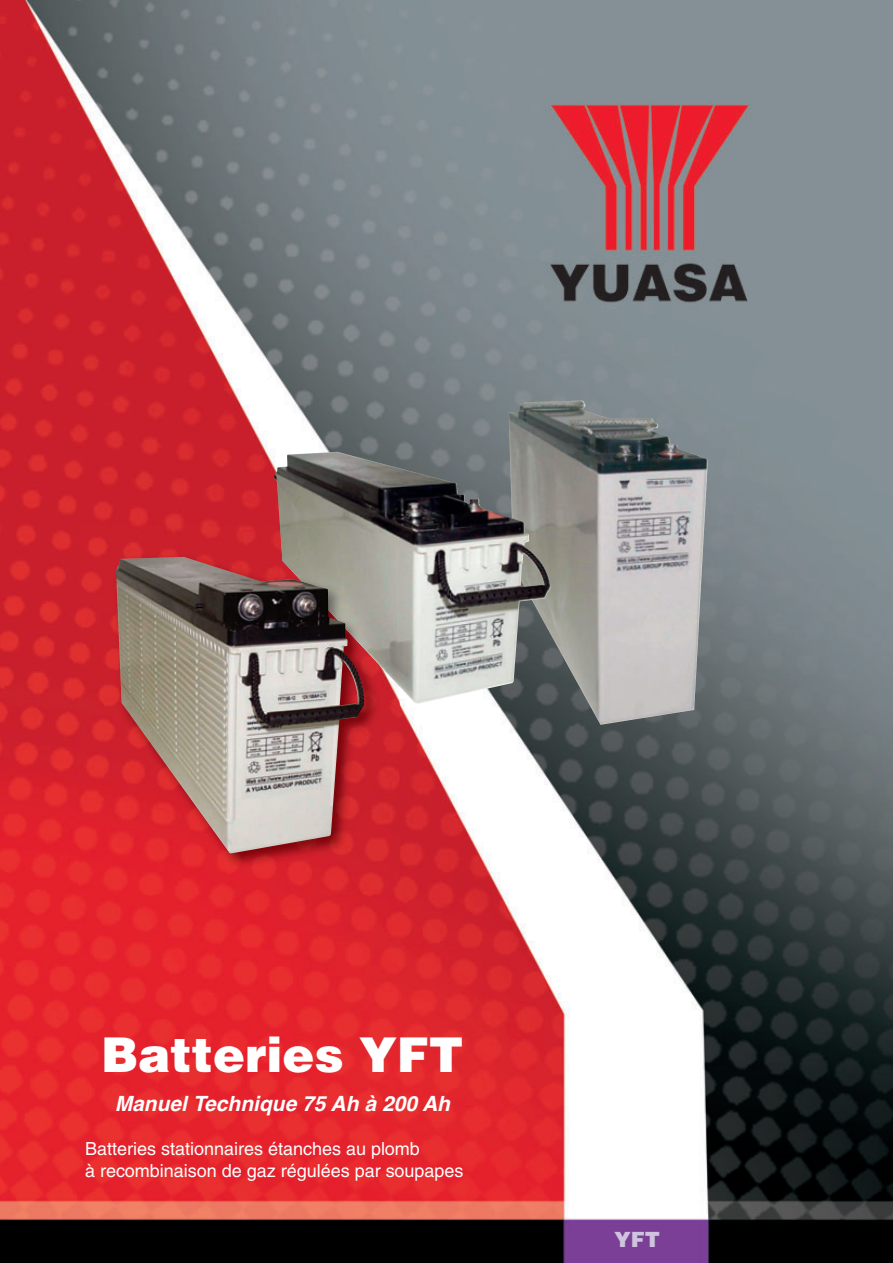
<style>
.page{position:relative;width:893px;height:1263px;background:#fff}
.page>*{position:absolute;margin:0;border:0;box-sizing:border-box;transform-origin:0 0}
.t1{font:900 48px "Helvetica";color:#fff}
.t2{font:italic 700 21px "Helvetica";color:#fff}
.t3{font:900 21px "Helvetica";color:#cfc4dd}
.t4{font:18px/21.6px "Helvetica";color:#fff}
</style>
<div class="page">
<img style="left:0;top:0;width:893px;height:1263px">
<img style="left:509px;top:400px;width:200px;height:325px">
<img style="left:273px;top:452px;width:278px;height:253px">
<img style="left:79px;top:526px;width:321px;height:369px">
<img style="left:280px;top:526px;width:120px;height:161px">
<img style="left:116px;top:557px;width:248px;height:296px">
<h1 class="t1" style="left:101px;top:1037px;width:364px">Batteries YFT</h1>
<p class="t2" style="left:115px;top:1096px;width:337px">Manuel Technique 75 Ah à 200 Ah</p>
<p class="t4" style="left:85px;top:1139px;width:380px">Batteries stationnaires étanches au plomb<br>à recombinaison de gaz régulées par soupapes</p>
<p class="t3" style="left:614px;top:1232px;width:47px">YFT</p>
</div>
